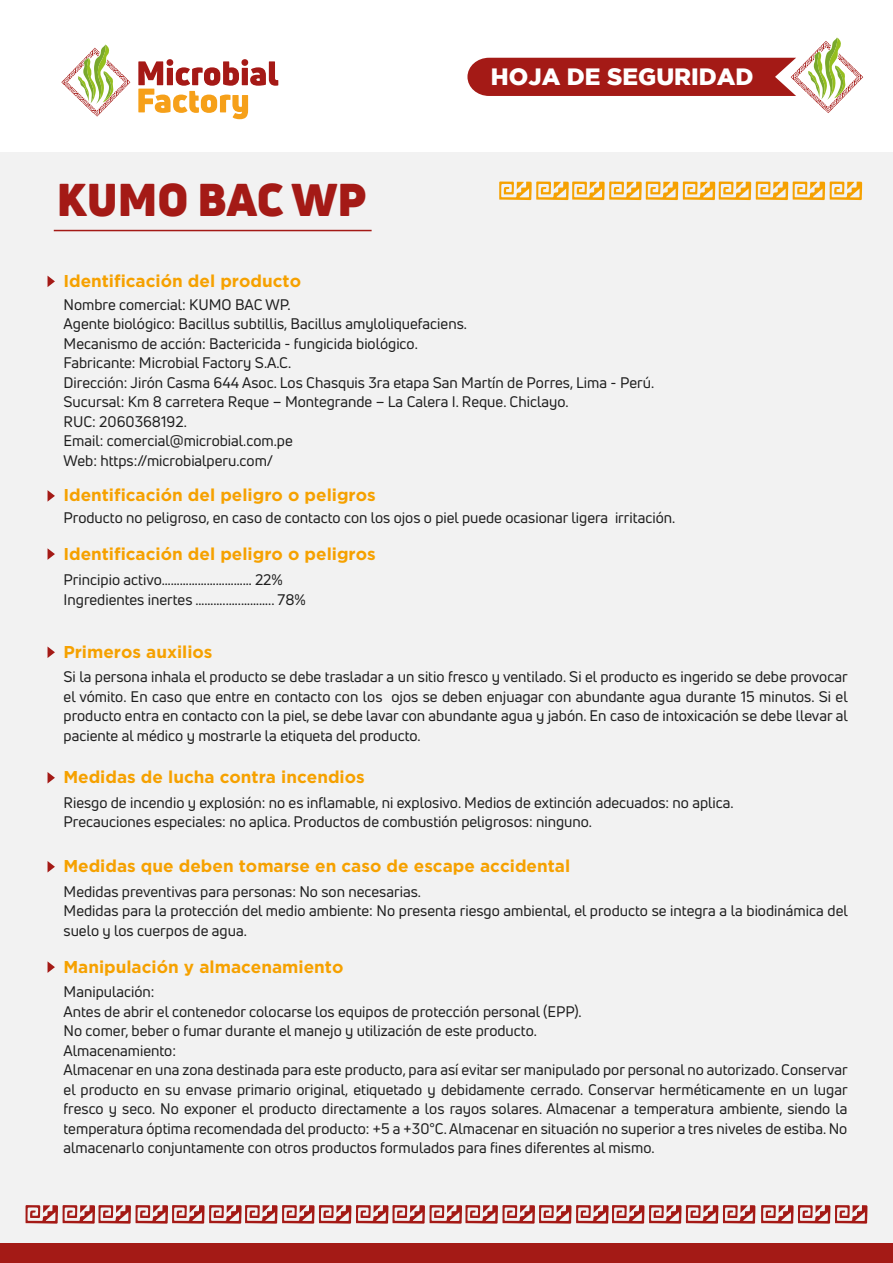
<style>
.page{position:relative;width:893px;height:1263px;background:#fff}
.page>*{position:absolute;margin:0;border:0;box-sizing:border-box;transform-origin:0 0}
.t1{font:900 45px "Uni Neue";color:#a41a16}
.t2{font:900 23.55px "Gotham";color:#fff}
.t3{font:700 17.1px "Gotham";color:#f6a100}
.t4{font:15px/19.5px "Uni Neue";color:#1e1e1e}
</style>
<div class="page">
<div style="left:0;top:153px;width:893px;height:1110px;background:#f2f2f2"></div>
<hr style="left:54px;top:230px;width:318px;height:1px;background:#a41a16">
<svg style="left:467px;top:38px;width:396px;height:75px"></svg>
<svg style="left:138px;top:59px;width:140px;height:60px"></svg>
<svg style="left:61px;top:45px;width:69px;height:72px"></svg>
<svg style="left:499px;top:181px;width:363px;height:19px"></svg>
<svg style="left:847px;top:182px;width:7px;height:7px"></svg>
<svg style="left:48px;top:276px;width:7px;height:11px"></svg>
<svg style="left:48px;top:490px;width:7px;height:12px"></svg>
<svg style="left:48px;top:548px;width:7px;height:12px"></svg>
<svg style="left:48px;top:647px;width:7px;height:11px"></svg>
<svg style="left:48px;top:772px;width:7px;height:11px"></svg>
<svg style="left:48px;top:861px;width:7px;height:11px"></svg>
<svg style="left:48px;top:962px;width:7px;height:11px"></svg>
<div style="left:0;top:1243px;width:893px;height:20px;background:#a41a16"></div>
<svg style="left:26px;top:1205px;width:729px;height:19px"></svg>
<svg style="left:740px;top:1205px;width:8px;height:8px"></svg>
<svg style="left:761px;top:1205px;width:106px;height:19px"></svg>
<svg style="left:852px;top:1205px;width:8px;height:8px"></svg>
<h1 class="t1" style="left:57px;top:168px;width:311px">KUMO BAC WP</h1>
<h2 class="t2" style="left:491px;top:63px;width:264px">HOJA DE SEGURIDAD</h2>
<p class="t3" style="left:63px;top:271px;width:239px">Identificación del producto</p>
<p class="t4" style="left:64px;top:295px;width:592px">Nombre comercial: KUMO BAC WP.<br>Agente biológico: Bacillus subtillis, Bacillus amyloliquefaciens.<br>Mecanismo de acción: Bactericida - fungicida biológico.<br>Fabricante: Microbial Factory S.A.C.<br>Dirección: Jirón Casma 644 Asoc. Los Chasquis 3ra etapa San Martín de Porres, Lima - Perú.<br>Sucursal: Km 8 carretera Reque – Montegrande – La Calera I. Reque. Chiclayo.<br>RUC: 2060368192.<br>Email: comercial@microbial.com.pe<br>Web: https://microbialperu.com/</p>
<p class="t3" style="left:63px;top:485px;width:314px">Identificación del peligro o peligros</p>
<p class="t4" style="left:64px;top:507px;width:613px">Producto no peligroso, en caso de contacto con los ojos o piel puede ocasionar ligera irritación.</p>
<p class="t3" style="left:63px;top:544px;width:314px">Identificación del peligro o peligros</p>
<p class="t4" style="left:64px;top:570px;width:244px">Principio activo………………………… 22%<br>Ingredientes inertes ………..….……….. 78%</p>
<p class="t3" style="left:63px;top:642px;width:151px">Primeros auxilios</p>
<p class="t4" style="left:64px;top:667px;width:786px;text-align:justify">Si la persona inhala el producto se debe trasladar a un sitio fresco y ventilado. Si el producto es ingerido se debe provocar el vómito. En caso que entre en contacto con los ojos se deben enjuagar con abundante agua durante 15 minutos. Si el producto entra en contacto con la piel, se debe lavar con abundante agua y jabón. En caso de intoxicación se debe llevar al paciente al médico y mostrarle la etiqueta del producto.</p>
<p class="t3" style="left:63px;top:767px;width:303px">Medidas de lucha contra incendios</p>
<p class="t4" style="left:64px;top:792px;width:672px">Riesgo de incendio y explosión: no es inflamable, ni explosivo. Medios de extinción adecuados: no aplica.<br>Precauciones especiales: no aplica. Productos de combustión peligrosos: ninguno.</p>
<p class="t3" style="left:63px;top:856px;width:508px">Medidas que deben tomarse en caso de escape accidental</p>
<p class="t4" style="left:64px;top:881px;width:786px">Medidas preventivas para personas: No son necesarias.<br>Medidas para la protección del medio ambiente: No presenta riesgo ambiental, el producto se integra a la biodinámica del suelo y los cuerpos de agua.</p>
<p class="t3" style="left:63px;top:957px;width:282px">Manipulación y almacenamiento</p>
<p class="t4" style="left:64px;top:982px;width:786px">Manipulación:<br>Antes de abrir el contenedor colocarse los equipos de protección personal (EPP).<br>No comer, beber o fumar durante el manejo y utilización de este producto.<br>Almacenamiento:<br>Almacenar en una zona destinada para este producto, para así evitar ser manipulado por personal no autorizado. Conservar el producto en su envase primario original, etiquetado y debidamente cerrado. Conservar herméticamente en un lugar fresco y seco. No exponer el producto directamente a los rayos solares. Almacenar a temperatura ambiente, siendo la temperatura óptima recomendada del producto: +5 a +30°C. Almacenar en situación no superior a tres niveles de estiba. No almacenarlo conjuntamente con otros productos formulados para fines diferentes al mismo.</p>
</div>
